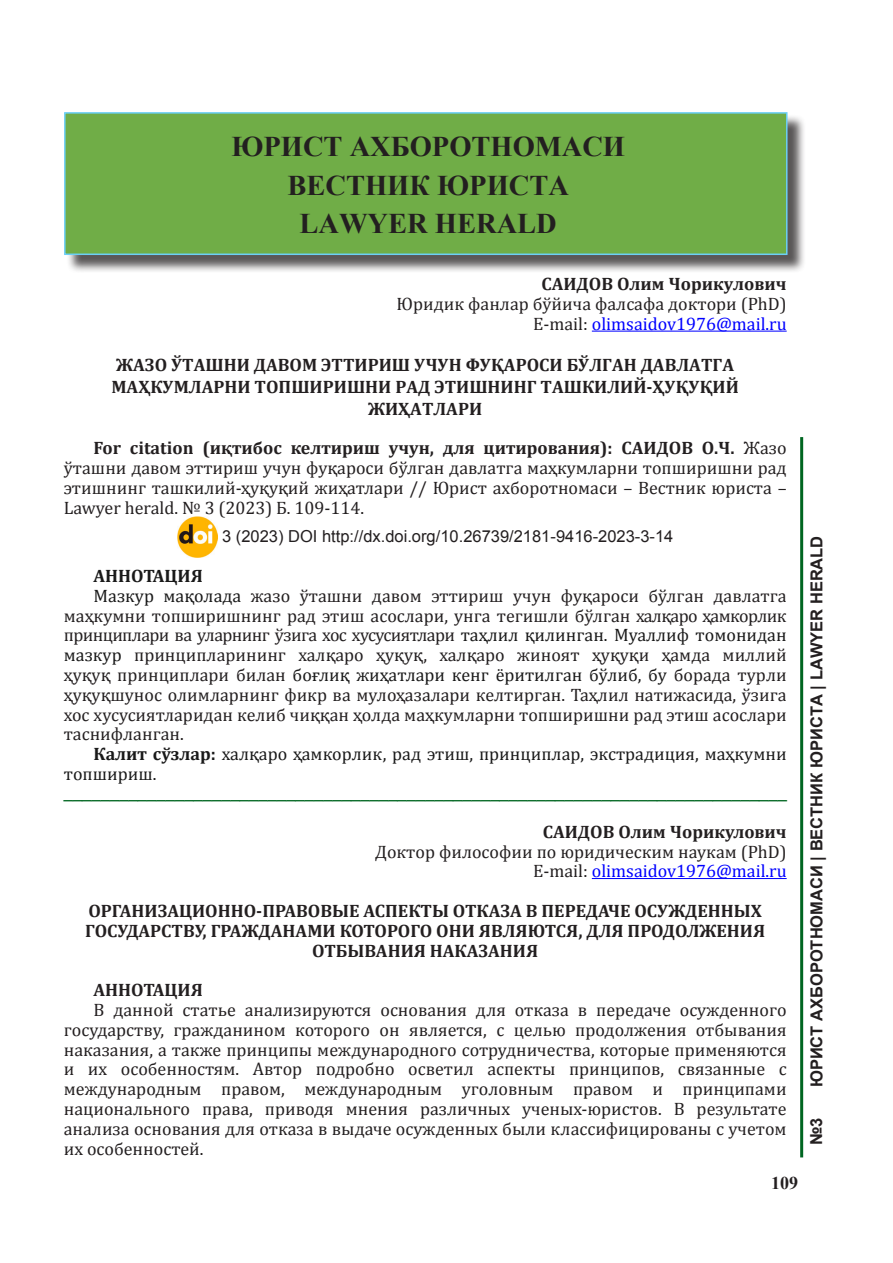
<style>
.page{position:relative;width:893px;height:1263px;background:#fff}
.page>*{position:absolute;margin:0;border:0;box-sizing:border-box;transform-origin:0 0}
.TOC_title{font:700 28.5px "Times New Roman";color:#231f20}
.Обычный{font:18px/19.8px "Cambria";color:#231f20;text-align:justify}
.Обычный-2{font:700 18px/19.8px "Cambria";color:#231f20;text-align:center}
.мундарижа-3{font:700 18px "Cambria";color:#231f20}
.Обычный-3{font:18px/19.8px "Cambria";color:#191919}
.Обычный-4{font:18px "Cambria";color:#00f}
.мундарижа-1{font:700 18px "Cambria";color:#231f20}
.Обычный-5{font:700 18px "Cambria";color:#191919}
.t1{font:700 18px "Times New Roman";color:#231f20}
.Обычный-6{font:16.5px "Arial";color:#006621}
.t2{font:16.5px "Arial";color:#231f20}
.t3{font:700 16.5px "Arial";color:#231f20}
.s1{color:#231f20}
.s2{font-weight:700}
.s3{color:#191919}
</style>
<div class="page">
<hr style="left:800px;top:437px;width:3px;height:720px;background:#006621">
<hr style="left:592px;top:331px;width:195px;height:1px;background:#00f">
<hr style="left:592px;top:878px;width:195px;height:1px;background:#00f">
<img style="left:177px;top:517px;width:41px;height:40px">
<div style="left:66px;top:115px;width:740px;height:159px;background:#231f20;opacity:.75"></div>
<div style="left:64px;top:112px;width:723px;height:143px;background:#70ad47;border:2px solid #6bcff6"></div>
<p class="TOC_title" style="left:231px;top:127px;width:395px">ЮРИСТ АХБОРОТНОМАСИ</p>
<p class="TOC_title" style="left:287px;top:165px;width:283px">ВЕСТНИК ЮРИСТА</p>
<p class="TOC_title" style="left:300px;top:204px;width:259px">LAWYER HERALD</p>
<p class="мундарижа-1" style="left:541px;top:272px;width:247px">САИДОВ Олим Чорикулович</p>
<p class="Обычный" style="left:397px;top:294px;width:392px">Юридик фанлар бўйича фалсафа доктори (PhD)</p>
<p class="Обычный-4" style="left:533px;top:313px;width:255px"><span class="s1">E-mail:</span> olimsaidov1976@mail.ru</p>
<p class="мундарижа-3" style="left:116px;top:353px;width:619px">ЖАЗО ЎТАШНИ ДАВОМ ЭТТИРИШ УЧУН ФУҚАРОСИ БЎЛГАН ДАВЛАТГА</p>
<p class="мундарижа-3" style="left:111px;top:374px;width:629px">МАҲКУМЛАРНИ ТОПШИРИШНИ РАД ЭТИШНИНГ ТАШКИЛИЙ-ҲУҚУҚИЙ</p>
<p class="мундарижа-3" style="left:368px;top:396px;width:116px">ЖИҲАТЛАРИ</p>
<p class="Обычный" style="left:64px;top:438px;width:724px;text-indent:30px"><span class="s2">For citation (иқтибос келтириш учун, для цитирования): САИДОВ О.Ч.</span> Жазо ўташни давом эттириш учун фуқароси бўлган давлатга маҳкумларни топширишни рад этишнинг ташкилий-ҳуқуқий жиҳатлари // Юрист ахборотномаси – Вестник юриста – Lawyer herald. № 3 (2023) Б. 109-114.</p>
<p class="t2" style="left:222px;top:526px;width:453px">3 (2023) DOI http://dx.doi.org/10.26739/2181-9416-2023-3-14</p>
<p class="Обычный-5" style="left:94px;top:563px;width:111px">АННОТАЦИЯ</p>
<p class="Обычный" style="left:64px;top:586px;width:724px;text-indent:30px"><span class="s3">Мазкур мақолада</span> жазо ўташни давом эттириш учун фуқароси бўлган давлатга маҳкумни топширишнинг рад этиш асослари, унга тегишли бўлган халқаро ҳамкорлик принциплари ва уларнинг ўзига хос хусусиятлари <span class="s3">таҳлил қилинган. Муаллиф томонидан мазкур</span> принципларининг халқаро ҳуқуқ, халқаро жиноят ҳуқуқи ҳамда миллий ҳуқуқ принциплари билан <span class="s3">боғлиқ жиҳатлари кенг ёритилган бўлиб, бу</span> борада турли ҳуқуқшунос олимларнинг фикр ва мулоҳазалари келтирган. Таҳлил натижасида, ўзига хос хусусиятларидан келиб чиққан ҳолда маҳкумларни топширишни рад этиш асослари таснифланган.</p>
<p class="Обычный-3" style="left:64px;top:744px;width:724px;text-indent:30px"><span class="s2">Калит сўзлар:</span> халқаро ҳамкорлик, рад этиш, принциплар, экстрадиция, маҳкумни топшириш.</p>
<p class="Обычный-6" style="left:64px;top:782px;width:725px">______________________________________________________________________________</p>
<p class="Обычный-2" style="left:543px;top:821px;width:245px">САИДОВ Олим Чорикулович</p>
<p class="Обычный" style="left:375px;top:841px;width:413px">Доктор философии по юридическим наукам (PhD)</p>
<p class="Обычный-4" style="left:533px;top:861px;width:255px"><span class="s1">E-mail:</span> olimsaidov1976@mail.ru</p>
<p class="Обычный-2" style="left:85px;top:900px;width:681px">ОРГАНИЗАЦИОННО-ПРАВОВЫЕ АСПЕКТЫ ОТКАЗА В ПЕРЕДАЧЕ ОСУЖДЕННЫХ<br>ГОСУДАРСТВУ, ГРАЖДАНАМИ КОТОРОГО ОНИ ЯВЛЯЮТСЯ, ДЛЯ ПРОДОЛЖЕНИЯ<br>ОТБЫВАНИЯ НАКАЗАНИЯ</p>
<p class="Обычный-2" style="left:94px;top:979px;width:111px">АННОТАЦИЯ</p>
<p class="Обычный" style="left:64px;top:1000px;width:724px;text-indent:30px">В данной статье анализируются основания для отказа в передаче осужденного государству, гражданином которого он является, с целью продолжения отбывания наказания, а также принципы международного сотрудничества, которые применяются и их особенностям. Автор подробно осветил аспекты принципов, связанные с международным правом, международным уголовным правом и принципами национального права, приводя мнения различных ученых-юристов. В результате анализа основания для отказа в выдаче осужденных были классифицированы с учетом их особенностей.</p>
<p class="t1" style="left:771px;top:1170px;width:28px">109</p>
<p class="t3" style="left:806px;top:1087px;width:553px;rotate:-90deg">ЮРИСТ АХБОРОТНОМАСИ | ВЕСТНИК ЮРИСТА | LAWYER HERALD</p>
<p class="t3" style="left:805px;top:1145px;width:29px;rotate:-90deg">№3</p>
</div>
